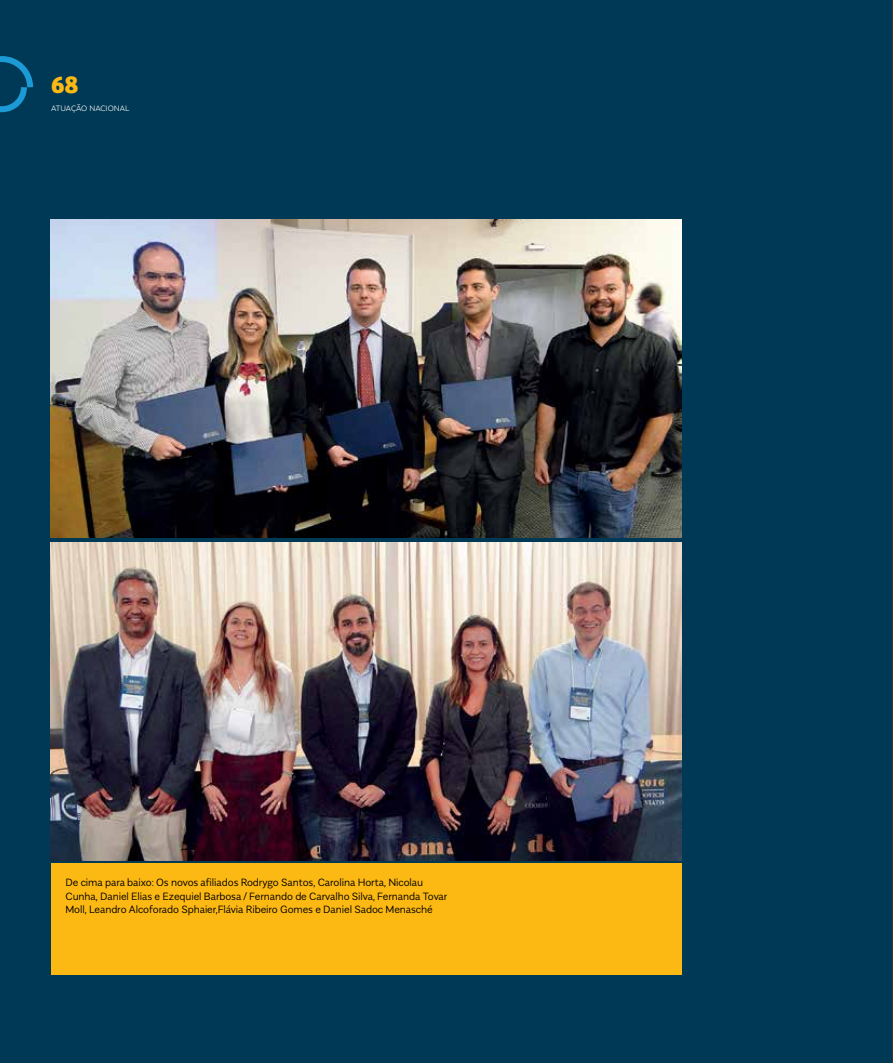
<style>
.page{position:relative;width:893px;height:1063px;background:#003955}
.page>*{position:absolute;margin:0;border:0;box-sizing:border-box;transform-origin:0 0}
.t1{font:800 24px "Glober";color:#fdb913}
.t2{font:300 10.5px/13.5px "Alergia Normal";letter-spacing:-.01em;color:#000}
.t3{font:9px "Texta";color:#fff}
</style>
<div class="page">
<svg style="left:0;top:53px;width:36px;height:62px;background:#064e71"></svg>
<div style="left:51px;top:864px;width:630px;height:111px;background:#fdb913"></div>
<img style="left:50px;top:542px;width:631px;height:319px">
<img style="left:50px;top:219px;width:631px;height:319px">
<h1 class="t1" style="left:51px;top:67px;width:29px">68</h1>
<p class="t3" style="left:51px;top:104px;width:80px">ATUAÇÃO NACIONAL</p>
<p class="t2" style="left:65px;top:875px;width:383px">De cima para baixo: Os novos afiliados Rodrygo Santos, Carolina Horta, N icolau<br>Cunha, Daniel Elias e Ezequiel Barbosa / Fernando de Carvalho Silva, Fernanda Tovar<br>Moll, Leandro Alcoforado Sphaier,Flávia Ribeiro Gomes e Daniel Sadoc Menasché</p>
</div>
